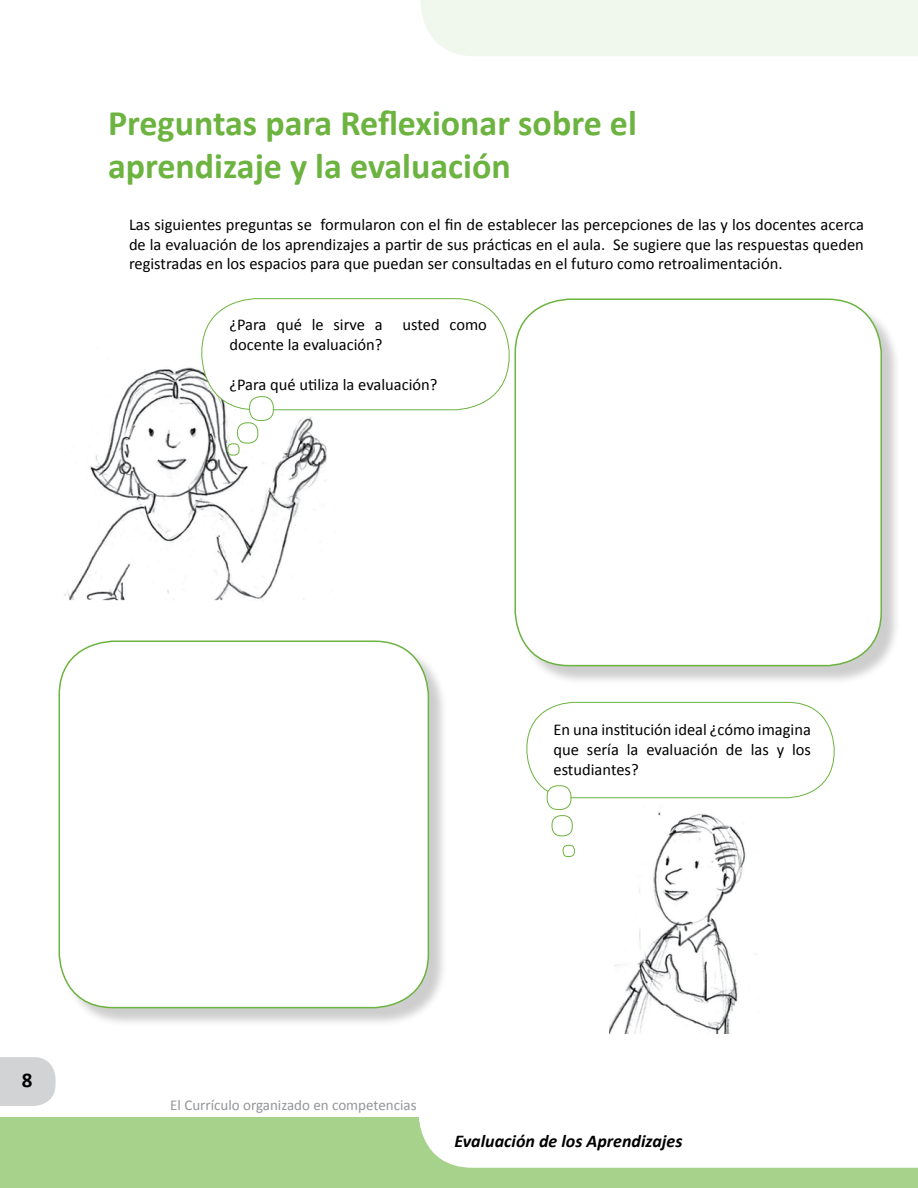
<style>
.page{position:relative;width:918px;height:1188px;background:#fff}
.page>*{position:absolute;margin:0;border:0;box-sizing:border-box;transform-origin:0 0}
.t1{font:700 36px/43.2px "Calibri";color:#6cb33f}
.t2{font:700 21px "Calibri";color:#000}
.t3{font:italic 700 18px "Calibri";color:#000}
.t4{font:16.5px/19.8px "Calibri";color:#000;text-align:justify}
.t5{font:15px "Calibri";color:#939598}
</style>
<div class="page">
<div style="left:0;top:1117px;width:918px;height:71px;background:#a7d28c"></div>
<div style="left:418px;top:1117px;width:499px;height:51px;background:#fff"></div>
<svg style="left:0;top:1057px;width:56px;height:49px"></svg>
<svg style="left:917px;top:1117px;width:1px;height:51px"></svg>
<div style="left:420px;top:0;width:498px;height:56px;background:#f0f7ec"></div>
<img style="left:64px;top:367px;width:272px;height:234px">
<div style="left:202px;top:299px;width:307px;height:111px;background:#fff;border-radius:54px"></div>
<div style="left:201px;top:298px;width:308px;height:112px;border:1px solid #6cb33f;border-radius:54px"></div>
<div style="left:238px;top:423px;width:20px;height:20px;background:#fff;border-radius:9px"></div>
<div style="left:237px;top:422px;width:21px;height:21px;border:1px solid #6cb33f;border-radius:9px"></div>
<div style="left:228px;top:444px;width:11px;height:11px;background:#fff;border-radius:4px"></div>
<div style="left:227px;top:443px;width:12px;height:12px;border:1px solid #6cb33f;border-radius:4px"></div>
<div style="left:250px;top:397px;width:23px;height:24px;background:#fff;border-radius:11px"></div>
<div style="left:249px;top:396px;width:25px;height:25px;border:1px solid #6cb33f;border-radius:11px"></div>
<div style="left:526px;top:702px;width:309px;height:96px;border:1px solid #6cb33f;border-radius:46px"></div>
<div style="left:552px;top:815px;width:21px;height:21px;border:1px solid #6cb33f;border-radius:9px"></div>
<div style="left:563px;top:845px;width:12px;height:12px;border:1px solid #6cb33f;border-radius:4px"></div>
<div style="left:547px;top:786px;width:24px;height:24px;background:#fff;border-radius:11px"></div>
<div style="left:547px;top:785px;width:24px;height:25px;border:1px solid #6cb33f;border-radius:11px"></div>
<div style="left:517px;top:301px;width:384px;height:384px;background:#000;opacity:.2"></div>
<div style="left:515px;top:299px;width:366px;height:367px;background:#fff;border-radius:54px"></div>
<div style="left:514px;top:298px;width:368px;height:368px;border:2px solid #6cb33f;border-radius:54px"></div>
<div style="left:61px;top:643px;width:387px;height:384px;background:#000;opacity:.2"></div>
<div style="left:59px;top:641px;width:369px;height:367px;background:#fff;border-radius:54px"></div>
<div style="left:58px;top:640px;width:371px;height:368px;border:2px solid #6cb33f;border-radius:54px"></div>
<img style="left:609px;top:812px;width:148px;height:222px">
<h1 class="t1" style="left:108px;top:100px;width:530px">Preguntas para Reflexionar sobre el aprendizaje y la evaluación</h1>
<p class="t4" style="left:129px;top:214px;width:736px">Las siguientes preguntas se formularon con el fin de establecer las percepciones de las y los docentes acerca de la evaluación de los aprendizajes a partir de sus prácticas en el aula. Se sugiere que las respuestas queden registradas en los espacios para que puedan ser consultadas en el futuro como retroalimentación.</p>
<p class="t4" style="left:230px;top:314px;width:259px">¿Para qué le sirve a usted como docente la evaluación?</p>
<p class="t4" style="left:230px;top:374px;width:210px">¿Para qué utiliza la evaluación?</p>
<p class="t2" style="left:22px;top:1067px;width:12px">8</p>
<p class="t4" style="left:554px;top:719px;width:259px">En una institución ideal ¿cómo imagina que sería la evaluación de las y los estudiantes?</p>
<p class="t5" style="left:170px;top:1096px;width:248px">El Currículo organizado en competencias</p>
<p class="t3" style="left:454px;top:1130px;width:229px">Evaluación de los Aprendizajes</p>
</div>
